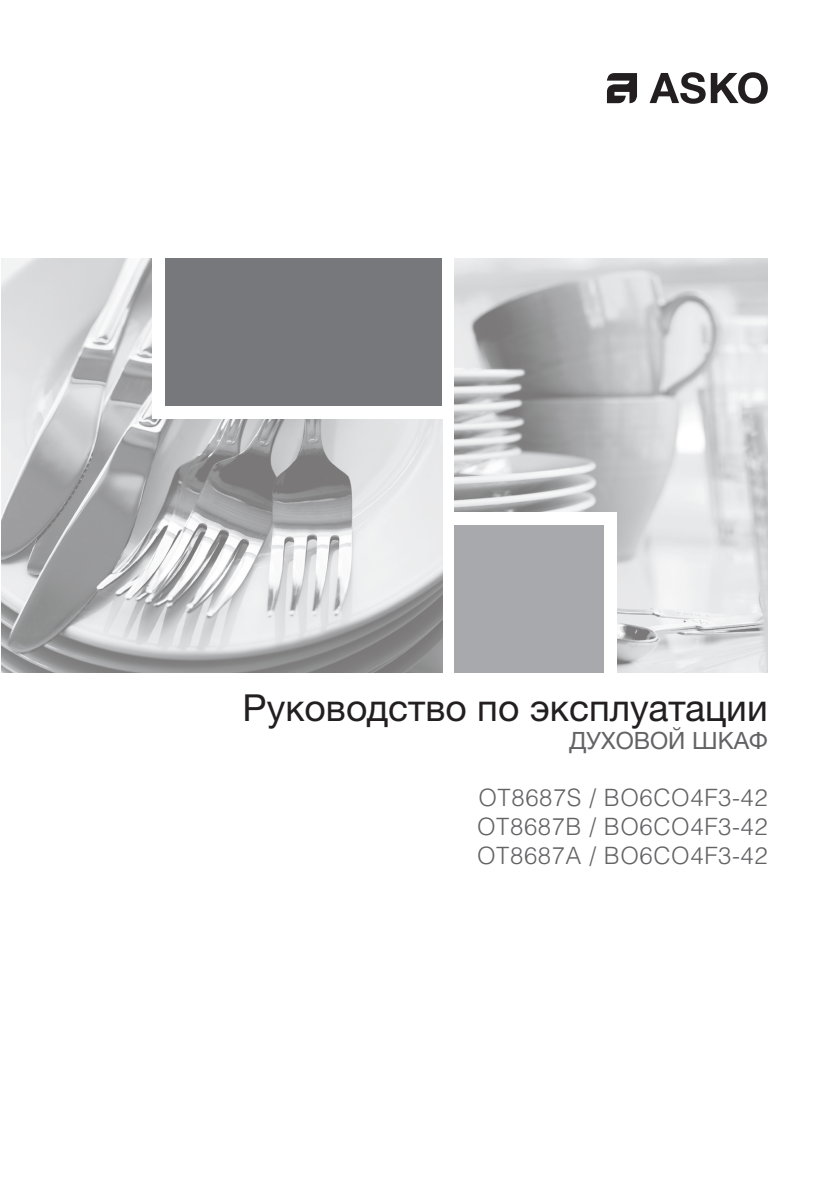
<style>
.page{position:relative;width:840px;height:1191px;background:#fff}
.page>*{position:absolute;margin:0;border:0;box-sizing:border-box;transform-origin:0 0}
.t1{font:37.2px "Helvetica Neue LTW1 G";color:#231f20}
.t2{font:300 23.8px "Helvetica LT Std";letter-spacing:.025em;color:#636366}
.t3{font:23.8px "Helvetica Neue LTW1 G";color:#636366}
</style>
<div class="page">
<img style="left:1px;top:258px;width:441px;height:415px">
<img style="left:454px;top:258px;width:313px;height:415px">
<div style="left:152px;top:258px;width:298px;height:161px;background:#fff"></div>
<div style="left:445px;top:512px;width:171px;height:161px;background:#fff"></div>
<div style="left:454px;top:525px;width:149px;height:148px;background:#a8a9ad"></div>
<div style="left:165px;top:258px;width:277px;height:148px;background:#76787b"></div>
<svg style="left:607px;top:72px;width:160px;height:32px"></svg>
<p class="t1" style="left:242px;top:684px;width:526px">Руководство по эксплуатации</p>
<p class="t3" style="left:569px;top:726px;width:200px">ДУХОВОЙ ШКАФ</p>
<p class="t2" style="left:478px;top:783px;width:291px">OT8687S / BO6CO4F3-42</p>
<p class="t2" style="left:477px;top:812px;width:292px">OT8687B / BO6CO4F3-42</p>
<p class="t2" style="left:477px;top:840px;width:292px">OT8687A / BO6CO4F3-42</p>
</div>
